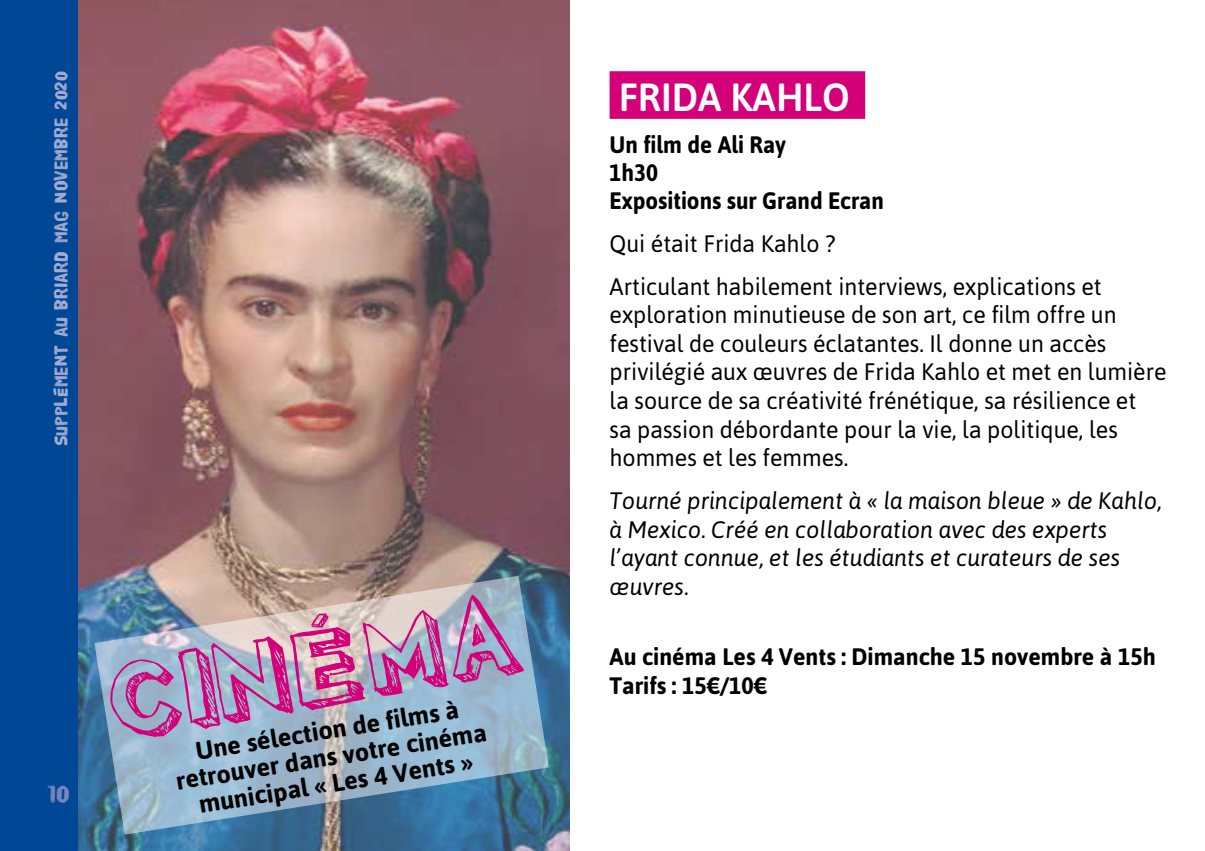
<style>
.page{position:relative;width:1205px;height:851px;background:#fff}
.page>*{position:absolute;margin:0;border:0;box-sizing:border-box;transform-origin:0 0}
.t1{font:108px "Pointy";color:#d4007a}
.t2{font:500 39.25px "Asap";color:#fff}
.t3{font:27px "HVD Poster";color:#7b86bc}
.t4{font:700 25.25px/26.5px "Asap";color:#000;text-align:center}
.t5{font:23.75px/28.5px "Asap";color:#000}
.t6{font:italic 23.75px/28.5px "Asap";color:#000}
.t7{font:700 23.75px/28px "Asap";color:#000}
.t8{font:700 23.75px/28px "Asap";color:#000;scale:.94 1}
.t9{font:19.5px "HVD Poster";color:#a8add3}
</style>
<div class="page">
<img style="left:78px;top:0;width:492px;height:850px">
<div style="left:0;top:0;width:78px;height:850px;background:#004795"></div>
<div style="left:609px;top:72px;width:256px;height:46px;background:#d4007a"></div>
<img style="left:94px;top:575px;width:455px;height:259px">
<p class="t9" style="left:52px;top:446px;width:377px;rotate:-90deg">supplément au briard mag novembre 2020</p>
<p class="t3" style="left:47px;top:781px;width:24px">10</p>
<h1 class="t1" style="left:98px;top:646px;width:418px;rotate:-10deg">CINÉMA</h1>
<p class="t4" style="left:170px;top:740px;width:316px;rotate:-9deg">Une sélection de films à retrouver dans votre cinéma municipal « Les 4 Vents »</p>
<h2 class="t2" style="left:619px;top:71px;width:233px">FRIDA KAHLO</h2>
<p class="t8" style="left:609px;top:130px;width:293px">Un film de Ali Ray<br>1h30<br>Expositions sur Grand Ecran</p>
<p class="t5" style="left:609px;top:221px;width:494px;line-height:42.8px">Qui était Frida Kahlo ?<br>Articulant habilement interviews, explications et</p>
<p class="t5" style="left:609px;top:300px;width:558px">exploration minutieuse de son art, ce film offre un festival de couleurs éclatantes. Il donne un accès privilégié aux œuvres de Frida Kahlo et met en lumière la source de sa créativité frénétique, sa résilience et<br>sa passion débordante pour la vie, la politique, les hommes et les femmes.</p>
<p class="t6" style="left:609px;top:485px;width:554px">Tourné principalement à « la maison bleue » de Kahlo, à Mexico. Créé en collaboration avec des experts l’ayant connue, et les étudiants et curateurs de ses œuvres.</p>
<p class="t7" style="left:609px;top:642px;width:548px">Au cinéma Les 4 Vents : Dimanche 15 novembre à 15h<br>Tarifs : 15€/10€</p>
</div>
